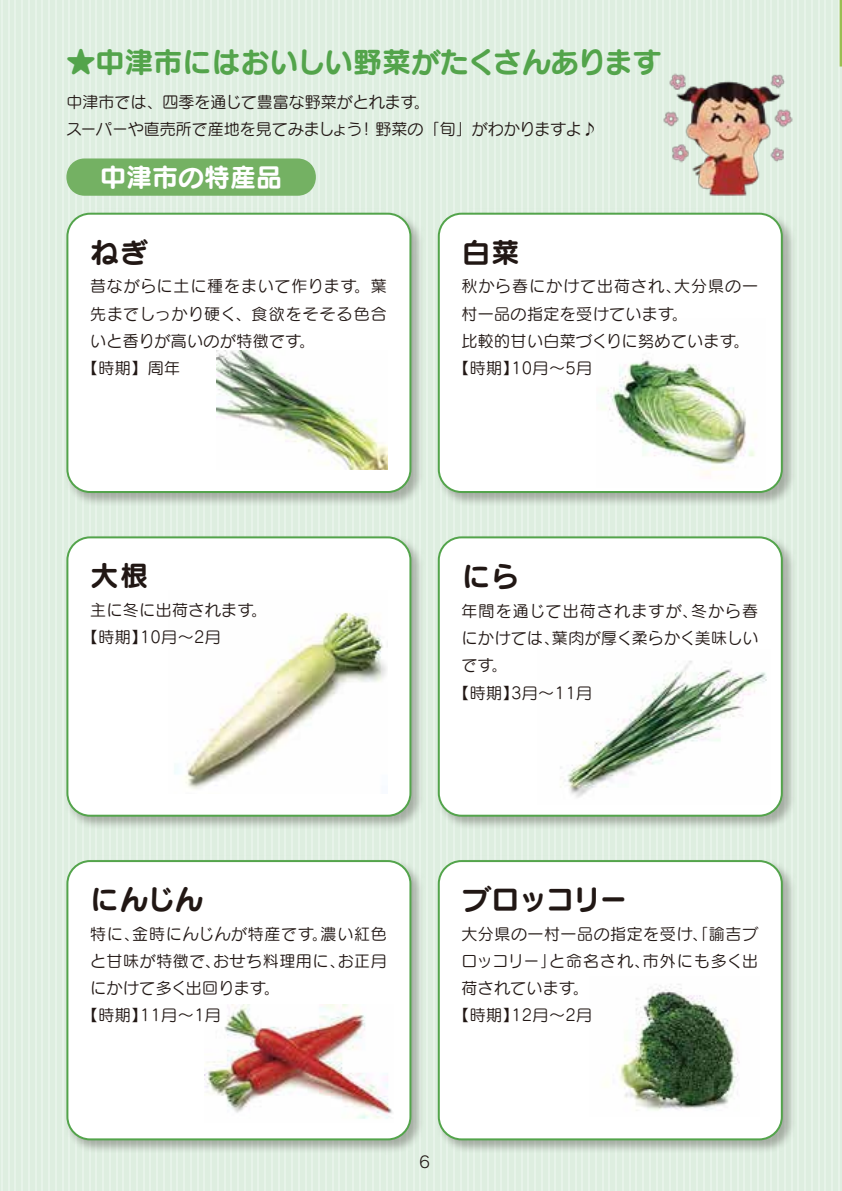
<style>
.page{position:relative;width:842px;height:1191px;background:#fff}
.page>*{position:absolute;margin:0;border:0;box-sizing:border-box;transform-origin:0 0}
.t1{font:29px "Seurat Pro B";color:#53a44b}
.t2{font:28px "Seurat Pro B";letter-spacing:.01em;color:#211714}
.t3{font:26px "Seurat Pro B";color:#fff}
.t4{font:16px/27.2px "Seurat Pro M";letter-spacing:.025em;color:#211714}
.t5{font:16px/27.2px "Seurat Pro M";color:#211714}
.t6{font:16px "Seurat Pro M";letter-spacing:.06em;color:#211714}
.t7{font:16px "Seurat Pro M";letter-spacing:.045em;color:#211714}
.t8{font:16px "Seurat Pro M";letter-spacing:.055em;color:#211714}
.t9{font:16px "Seurat Pro M";letter-spacing:.05em;color:#211714}
.t10{font:16px "Seurat Pro M";letter-spacing:.07em;color:#211714}
.t11{font:16px "Rodin Pro M";color:#211714}
</style>
<div class="page">
<img style="left:841px;top:67px;width:1px;height:1124px">
<div style="left:0;top:0;width:841px;height:1191px;background:#deeee0"></div>
<img style="left:663px;top:73px;width:130px;height:123px">
<img style="left:437px;top:212px;width:355px;height:292px">
<div style="left:439px;top:214px;width:343px;height:278px;background:#fff;border-radius:23px"></div>
<div style="left:438px;top:213px;width:345px;height:280px;border:2px solid #53a44b;border-radius:23px"></div>
<img style="left:69px;top:212px;width:351px;height:292px">
<div style="left:67px;top:214px;width:343px;height:278px;background:#fff;border-radius:23px"></div>
<div style="left:66px;top:213px;width:345px;height:280px;border:2px solid #53a44b;border-radius:23px"></div>
<img style="left:437px;top:539px;width:355px;height:288px">
<div style="left:439px;top:537px;width:343px;height:278px;background:#fff;border-radius:23px"></div>
<div style="left:438px;top:536px;width:345px;height:280px;border:2px solid #53a44b;border-radius:23px"></div>
<img style="left:67px;top:539px;width:353px;height:288px">
<div style="left:67px;top:537px;width:343px;height:278px;background:#fff;border-radius:23px"></div>
<div style="left:66px;top:536px;width:345px;height:280px;border:2px solid #53a44b;border-radius:23px"></div>
<img style="left:437px;top:860px;width:355px;height:291px">
<div style="left:439px;top:861px;width:343px;height:278px;background:#fff;border-radius:23px"></div>
<div style="left:438px;top:860px;width:345px;height:280px;border:2px solid #53a44b;border-radius:23px"></div>
<img style="left:69px;top:860px;width:351px;height:291px">
<div style="left:67px;top:861px;width:343px;height:278px;background:#fff;border-radius:23px"></div>
<div style="left:66px;top:860px;width:345px;height:280px;border:2px solid #53a44b;border-radius:23px"></div>
<svg style="left:840px;top:0;width:2px;height:67px"></svg>
<img style="left:601px;top:358px;width:156px;height:117px">
<img style="left:560px;top:660px;width:207px;height:138px">
<img style="left:204px;top:1004px;width:189px;height:115px">
<img style="left:217px;top:350px;width:170px;height:119px">
<img style="left:174px;top:612px;width:213px;height:177px">
<img style="left:617px;top:984px;width:123px;height:127px">
<div style="left:66px;top:158px;width:250px;height:38px;background:#74b163;border-radius:18px"></div>
<h1 class="t1" style="left:66px;top:41px;width:597px">★中津市にはおいしい野菜がたくさんあります</h1>
<p class="t5" style="left:66px;top:87px;width:533px">中津市では、四季を通じて豊富な野菜がとれます。<br>スーパーや直売所で産地を見てみましょう！ 野菜の「旬」がわかりますよ♪</p>
<h3 class="t3" style="left:100px;top:159px;width:184px">中津市の特産品</h3>
<h2 class="t2" style="left:91px;top:232px;width:59px">ねぎ</h2>
<p class="t8" style="left:90px;top:276px;width:298px">昔ながらに土に種をまいて作ります。葉</p>
<p class="t9" style="left:90px;top:303px;width:298px">先までしっかり硬く、食欲をそそる色合</p>
<p class="t4" style="left:90px;top:327px;width:227px">いと香りが高いのが特徴です。</p>
<p class="t4" style="left:82px;top:354px;width:100px">【時期】周年</p>
<h2 class="t2" style="left:462px;top:232px;width:59px">白菜</h2>
<p class="t6" style="left:461px;top:276px;width:298px">秋から春にかけて出荷され、大分県の一</p>
<p class="t4" style="left:461px;top:299px;width:228px">村一品の指定を受けています。</p>
<p class="t4" style="left:461px;top:327px;width:290px">比較的甘い白菜づくりに努めています。</p>
<p class="t4" style="left:453px;top:354px;width:140px">【時期】10月～5月</p>
<h2 class="t2" style="left:91px;top:556px;width:59px">大根</h2>
<p class="t4" style="left:82px;top:596px;width:187px;text-indent:8px">主に冬に出荷されます。【時期】10月～2月</p>
<h2 class="t2" style="left:462px;top:557px;width:59px">にら</h2>
<p class="t10" style="left:461px;top:600px;width:298px">年間を通じて出荷されますが、冬から春</p>
<p class="t4" style="left:461px;top:624px;width:298px">にかけては、葉肉が厚く柔らかく美味しい</p>
<p class="t4" style="left:461px;top:651px;width:47px">です。</p>
<p class="t4" style="left:453px;top:678px;width:140px">【時期】3月～11月</p>
<h2 class="t2" style="left:91px;top:880px;width:113px">にんじん</h2>
<p class="t7" style="left:90px;top:923px;width:298px">特に、金時にんじんが特産です。濃い紅色</p>
<p class="t4" style="left:90px;top:946px;width:298px">と甘味が特徴で、おせち料理用に、お正月</p>
<p class="t4" style="left:90px;top:974px;width:191px">にかけて多く出回ります。</p>
<p class="t4" style="left:82px;top:1001px;width:140px">【時期】11月～1月</p>
<h2 class="t2" style="left:462px;top:880px;width:167px">ブロッコリー</h2>
<p class="t4" style="left:461px;top:919px;width:298px">大分県の一村一品の指定を受け、「諭吉ブ</p>
<p class="t6" style="left:461px;top:950px;width:298px">ロッコリー」と命名され、市外にも多く出</p>
<p class="t4" style="left:461px;top:974px;width:129px">荷されています。</p>
<p class="t4" style="left:453px;top:1001px;width:140px">【時期】12月～2月</p>
<p class="t11" style="left:419px;top:1151px;width:13px">6</p>
</div>
